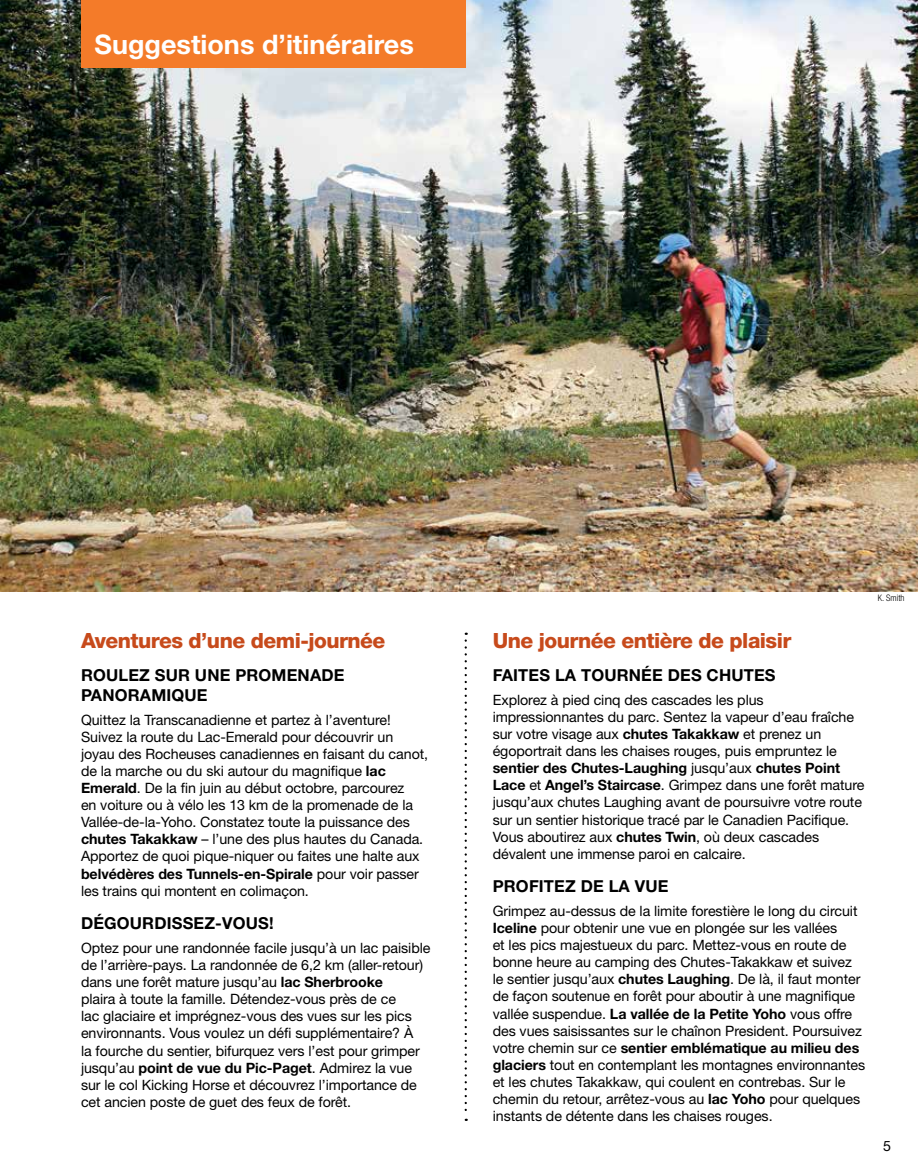
<style>
.page{position:relative;width:918px;height:1175px;background:#fff}
.page>*{position:absolute;margin:0;border:0;box-sizing:border-box;transform-origin:0 0}
.t1{font:700 27px "Helvetica Neue LT Std";color:#fff}
.t2{font:800 21px "Helvetica Neue LT Std";letter-spacing:-.025em;color:#c74a1b}
.t3{font:700 16.5px/19.8px "Helvetica Neue LT Std";letter-spacing:.01em;color:#000}
.t4{font:14.25px/17.1px "Helvetica Neue LT Std";letter-spacing:-.005em;color:#000}
.t5{font:300 condensed 9px "Helvetica Neue LT Std";color:#000}
.s1{font-weight:700}
</style>
<div class="page">
<img style="left:0;top:0;width:918px;height:592px">
<div style="left:81px;top:0;width:385px;height:68px;background:#f47b29"></div>
<svg style="left:465px;top:632px;width:2px;height:489px"></svg>
<h1 class="t1" style="left:94px;top:28px;width:321px">Suggestions d’itinéraires</h1>
<h2 class="t2" style="left:81px;top:627px;width:306px">Aventures d’une demi-journée</h2>
<p class="t3" style="left:81px;top:665px;width:265px">ROULEZ SUR UNE PROMENADE<br>PANORAMIQUE</p>
<p class="t4" style="left:81px;top:711px;width:349px">Quittez la Transcanadienne et partez à l’aventure!<br>Suivez la route du Lac-Emerald pour découvrir un joyau des Rocheuses canadiennes en faisant du canot, de la marche ou du ski autour du magnifique <span class="s1">lac Emerald</span>. De la fin juin au début octobre, parcourez<br>en voiture ou à vélo les 13 km de la promenade de la Vallée-de-la‑Yoho. Constatez toute la puissance des <span class="s1">chutes Takakkaw</span> – l’une des plus hautes du Canada.<br>Apportez de quoi pique-niquer ou faites une halte aux <span class="s1">belvédères des Tunnels-en-Spirale</span> pour voir passer les trains qui montent en colimaçon.</p>
<p class="t3" style="left:81px;top:912px;width:194px">DÉGOURDISSEZ-VOUS!</p>
<p class="t4" style="left:81px;top:939px;width:351px">Optez pour une randonnée facile jusqu’à un lac paisible de l’arrière-pays. La randonnée de 6,2 km (aller-retour) dans une forêt mature jusqu’au <span class="s1">lac Sherbrooke<br></span>plaira à toute la famille. Détendez-vous près de ce<br>lac glaciaire et imprégnez-vous des vues sur les pics environnants. Vous voulez un défi supplémentaire? À<br>la fourche du sentier, bifurquez vers l’est pour grimper jusqu’au <span class="s1">point de vue du Pic-Paget</span>. Admirez la vue sur le col Kicking Horse et découvrez l’importance de cet ancien poste de guet des feux de forêt.</p>
<h2 class="t2" style="left:493px;top:627px;width:300px">Une journée entière de plaisir</h2>
<p class="t3" style="left:493px;top:665px;width:284px">FAITES LA TOURNÉE DES CHUTES</p>
<p class="t4" style="left:493px;top:691px;width:373px">Explorez à pied cinq des cascades les plus impressionnantes du parc. Sentez la vapeur d’eau fraîche sur votre visage aux <span class="s1">chutes Takakkaw</span> et prenez un égoportrait dans les chaises rouges, puis empruntez le <span class="s1">sentier des Chutes-Laughing</span> jusqu’aux <span class="s1">chutes Point Lace</span> et <span class="s1">Angel’s Staircase</span>. Grimpez dans une forêt mature jusqu’aux chutes Laughing avant de poursuivre votre route sur un sentier historique tracé par le Canadien Pacifique.<br>Vous aboutirez aux <span class="s1">chutes Twin</span>, où deux cascades dévalent une immense paroi en calcaire.</p>
<p class="t3" style="left:493px;top:876px;width:177px">PROFITEZ DE LA VUE</p>
<p class="t4" style="left:493px;top:902px;width:374px">Grimpez au-dessus de la limite forestière le long du circuit <span class="s1">Iceline</span> pour obtenir une vue en plongée sur les vallées<br>et les pics majestueux du parc. Mettez-vous en route de bonne heure au camping des Chutes-Takakkaw et suivez le sentier jusqu’aux <span class="s1">chutes Laughing</span>. De là, il faut monter de façon soutenue en forêt pour aboutir à une magnifique vallée suspendue. <span class="s1">La vallée de la Petite Yoho</span> vous offre des vues saisissantes sur le chaînon President. Poursuivez votre chemin sur ce <span class="s1">sentier emblématique au milieu des glaciers</span> tout en contemplant les montagnes environnantes et les chutes Takakkaw, qui coulent en contrebas. Sur le chemin du retour, arrêtez-vous au <span class="s1">lac Yoho</span> pour quelques instants de détente dans les chaises rouges.</p>
<p class="t5" style="left:878px;top:593px;width:28px">K. Smith</p>
<p class="t4" style="left:883px;top:1137px;width:9px">5</p>
</div>
